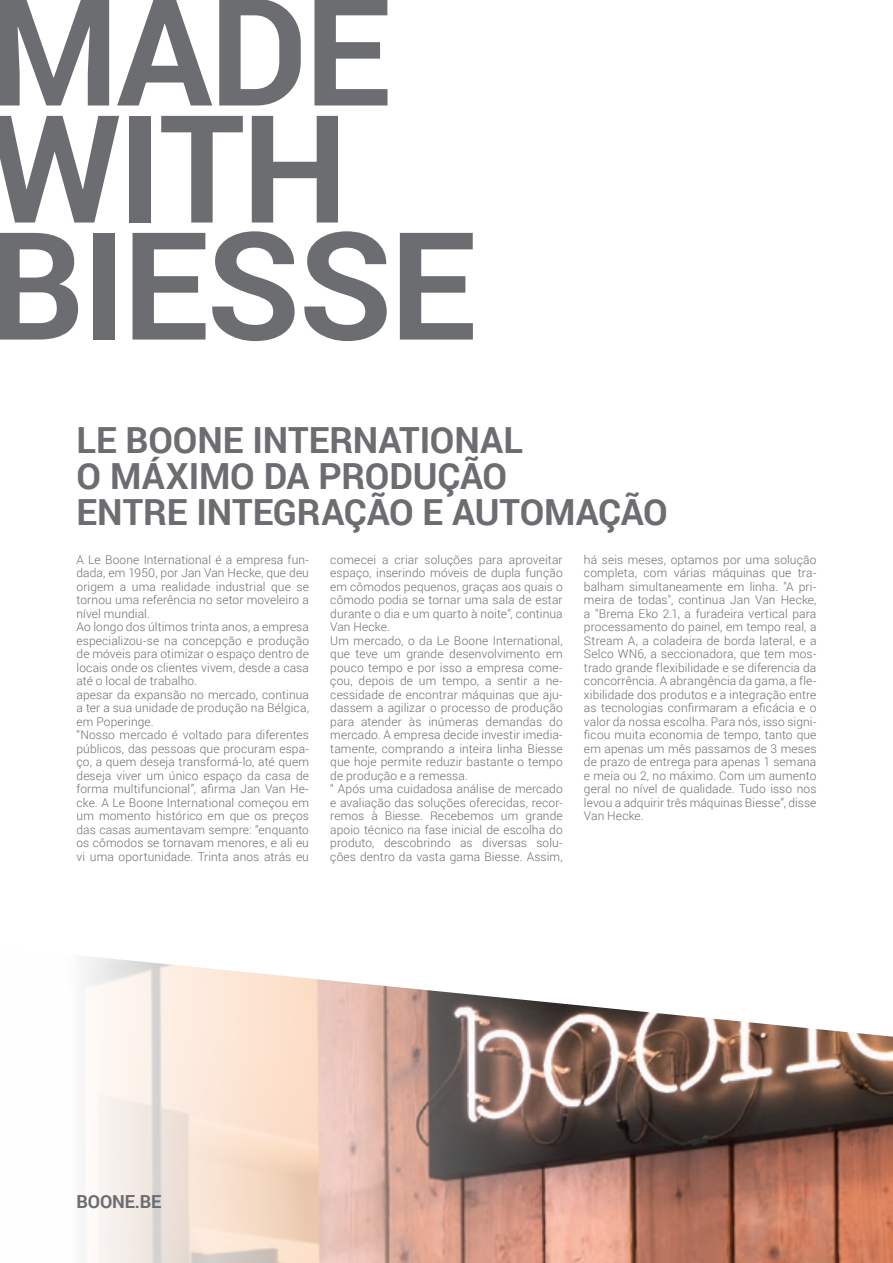
<style>
.page{position:relative;width:893px;height:1263px;background:#fff}
.page>*{position:absolute;margin:0;border:0;box-sizing:border-box;transform-origin:0 0}
.t1{font:700 150px/117px "Roboto";letter-spacing:-.02em;color:#6c6d70}
.t2{font:700 36px/36px "Roboto";letter-spacing:-.005em;color:#6c6d70}
.t3{font:700 18px "Roboto";letter-spacing:-.01em;color:#6c6d70}
.t4{font:300 12px/13.5px "Roboto";letter-spacing:.01em;color:#6c6d70;text-align:justify}
</style>
<div class="page">
<img style="left:85px;top:957px;width:808px;height:306px">
<p class="t1" style="left:-12px;top:-12px;width:489px">MADE<br>WITH<br>BIESSE</p>
<p class="t2" style="left:77px;top:421px;width:448px">LE BOONE INTERNATIONAL</p>
<p class="t2" style="left:77px;top:457px;width:593px">O MÁXIMO DA PRODUÇÃO<br>ENTRE INTEGRAÇÃO E AUTOMAÇÃO</p>
<p class="t4" style="left:77px;top:552px;width:234px">A Le Boone International é a empresa fun&shy;dada, em 1950, por Jan Van Hecke, que deu origem a uma realidade industrial que se tornou uma referência no setor moveleiro a nível mundial.</p>
<p class="t4" style="left:77px;top:620px;width:234px">Ao longo dos últimos trinta anos, a empresa especializou-se na concepção e produção de móveis para otimizar o espaço dentro de locais onde os clientes vivem, desde a casa até o local de trabalho.</p>
<p class="t4" style="left:77px;top:687px;width:234px">apesar da expansão no mercado, continua a ter a sua unidade de produção na Bélgica, em Poperinge.</p>
<p class="t4" style="left:77px;top:728px;width:234px">“Nosso mercado é voltado para diferentes públicos, das pessoas que procuram espa&shy;ço, a quem deseja transformá-lo, até quem deseja viver um único espaço da casa de forma multifuncional”, afirma Jan Van He&shy;cke. A Le Boone International começou em um momento histórico em que os preços das casas aumentavam sempre: “enquanto os cômodos se tornavam menores, e ali eu vi uma oportunidade. Trinta anos atrás eu</p>
<p class="t4" style="left:330px;top:552px;width:234px">comecei a criar soluções para aproveitar espaço, inserindo móveis de dupla função em cômodos pequenos, graças aos quais o cômodo podia se tornar uma sala de estar durante o dia e um quarto à noite”, continua Van Hecke.</p>
<p class="t4" style="left:330px;top:633px;width:234px">Um mercado, o da Le Boone International, que teve um grande desenvolvimento em pouco tempo e por isso a empresa come&shy;çou, depois de um tempo, a sentir a ne&shy;cessidade de encontrar máquinas que aju&shy;dassem a agilizar o processo de produção para atender às inúmeras demandas do mercado. A empresa decide investir imedia&shy;tamente, comprando a inteira linha Biesse que hoje permite reduzir bastante o tempo de produção e a remessa.</p>
<p class="t4" style="left:330px;top:782px;width:234px">“ Após uma cuidadosa análise de mercado e avaliação das soluções oferecidas, recor&shy;remos à Biesse. Recebemos um grande apoio técnico na fase inicial de escolha do produto, descobrindo as diversas solu&shy;ções dentro da vasta gama Biesse. Assim,</p>
<p class="t4" style="left:584px;top:552px;width:234px">há seis meses, optamos por uma solução completa, com várias máquinas que tra&shy;balham simultaneamente em linha. "A pri&shy;meira de todas", continua Jan Van Hecke, a "Brema Eko 2.1, a furadeira vertical para processamento do painel, em tempo real, a Stream A, a coladeira de borda lateral, e a Selco WN6, a seccionadora, que tem mos&shy;trado grande flexibilidade e se diferencia da concorrência. A abrangência da gama, a fle&shy;xibilidade dos produtos e a integração entre as tecnologias confirmaram a eficácia e o valor da nossa escolha. Para nós, isso signi&shy;ficou muita economia de tempo, tanto que em apenas um mês passamos de 3 meses de prazo de entrega para apenas 1 semana e meia ou 2, no máximo. Com um aumento geral no nível de qualidade. Tudo isso nos levou a adquirir três máquinas Biesse”, disse Van Hecke.</p>
<p class="t3" style="left:77px;top:1189px;width:87px">BOONE.BE</p>
</div>
